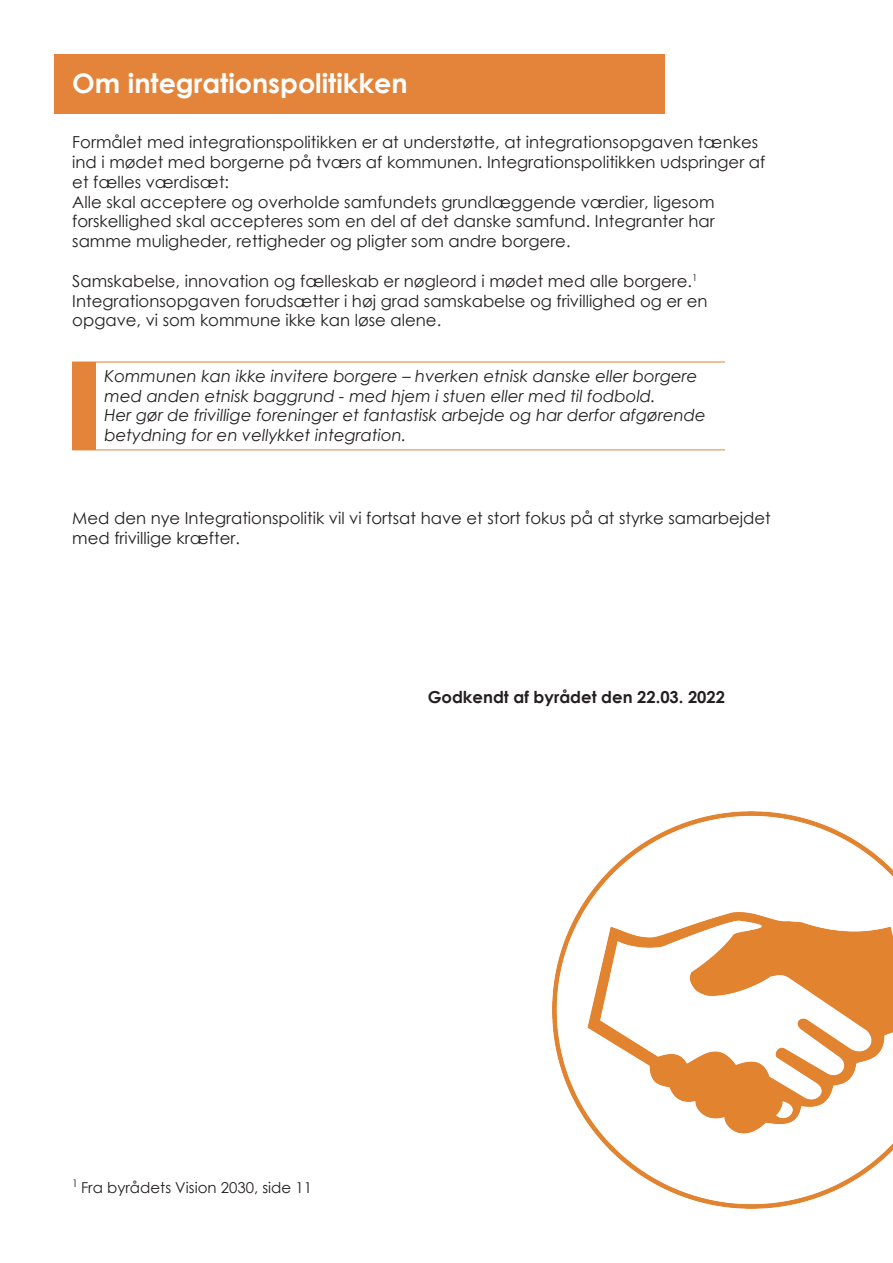
<style>
.page{position:relative;width:893px;height:1263px;background:#fff}
.page>*{position:absolute;margin:0;border:0;box-sizing:border-box;transform-origin:0 0}
.t1{font:700 27px "Century Gothic";color:#fff}
.t2{font:16.5px/19.8px "Century Gothic";color:#231f20}
.t3{font:italic 16.5px/19.8px "Century Gothic";color:#231f20}
.t4{font:700 16.5px "Century Gothic";color:#231f20}
.t5{font:15px "Century Gothic";color:#231f20}
</style>
<div class="page">
<div style="left:54px;top:54px;width:611px;height:60px;background:#e3843a"></div>
<div style="left:72px;top:362px;width:24px;height:88px;background:#e3843a"></div>
<hr style="left:72px;top:449px;width:653px;height:1px;background:#e3843a">
<hr style="left:72px;top:362px;width:653px;height:1px;background:#e3843a">
<img style="left:553px;top:811px;width:340px;height:398px">
<p class="t1" style="left:72px;top:63px;width:337px">Om integrationspolitikken</p>
<p class="t2" style="left:72px;top:132px;width:695px">Formålet med integrationspolitikken er at understøtte, at integrationsopgaven tænkes ind i mødet med borgerne på tværs af kommunen. Integrationspolitikken udspringer af et fælles værdisæt:</p>
<p class="t2" style="left:72px;top:191px;width:644px">Alle skal acceptere og overholde samfundets grundlæggende værdier, ligesom</p>
<p class="t2" style="left:72px;top:211px;width:644px">forskellighed skal accepteres som en del af det danske samfund. Integranter har</p>
<p class="t2" style="left:72px;top:231px;width:500px">samme muligheder, rettigheder og pligter som andre borgere.</p>
<p class="t2" style="left:72px;top:271px;width:627px">Samskabelse, innovation og fælleskab er nøgleord i mødet med alle borgere.<sup>1</sup></p>
<p class="t2" style="left:72px;top:290px;width:637px">Integrationsopgaven forudsætter i høj grad samskabelse og frivillighed og er en</p>
<p class="t2" style="left:72px;top:310px;width:370px">opgave, vi som kommune ikke kan løse alene.</p>
<p class="t3" style="left:105px;top:366px;width:594px">Kommunen kan ikke invitere borgere – hverken etnisk danske eller borgere med anden etnisk baggrund - med hjem i stuen eller med til fodbold.</p>
<p class="t3" style="left:105px;top:405px;width:603px">Her gør de frivillige foreninger et fantastisk arbejde og har derfor afgørende betydning for en vellykket integration.</p>
<p class="t2" style="left:72px;top:508px;width:700px">Med den nye Integrationspolitik vil vi fortsat have et stort fokus på at styrke samarbejdet med frivillige kræfter.</p>
<p class="t4" style="left:428px;top:685px;width:299px">Godkendt af byrådet den 22.03. 2022</p>
<p class="t5" style="left:72px;top:1177px;width:241px"><sup>1</sup> Fra byrådets Vision 2030, side 11</p>
</div>
